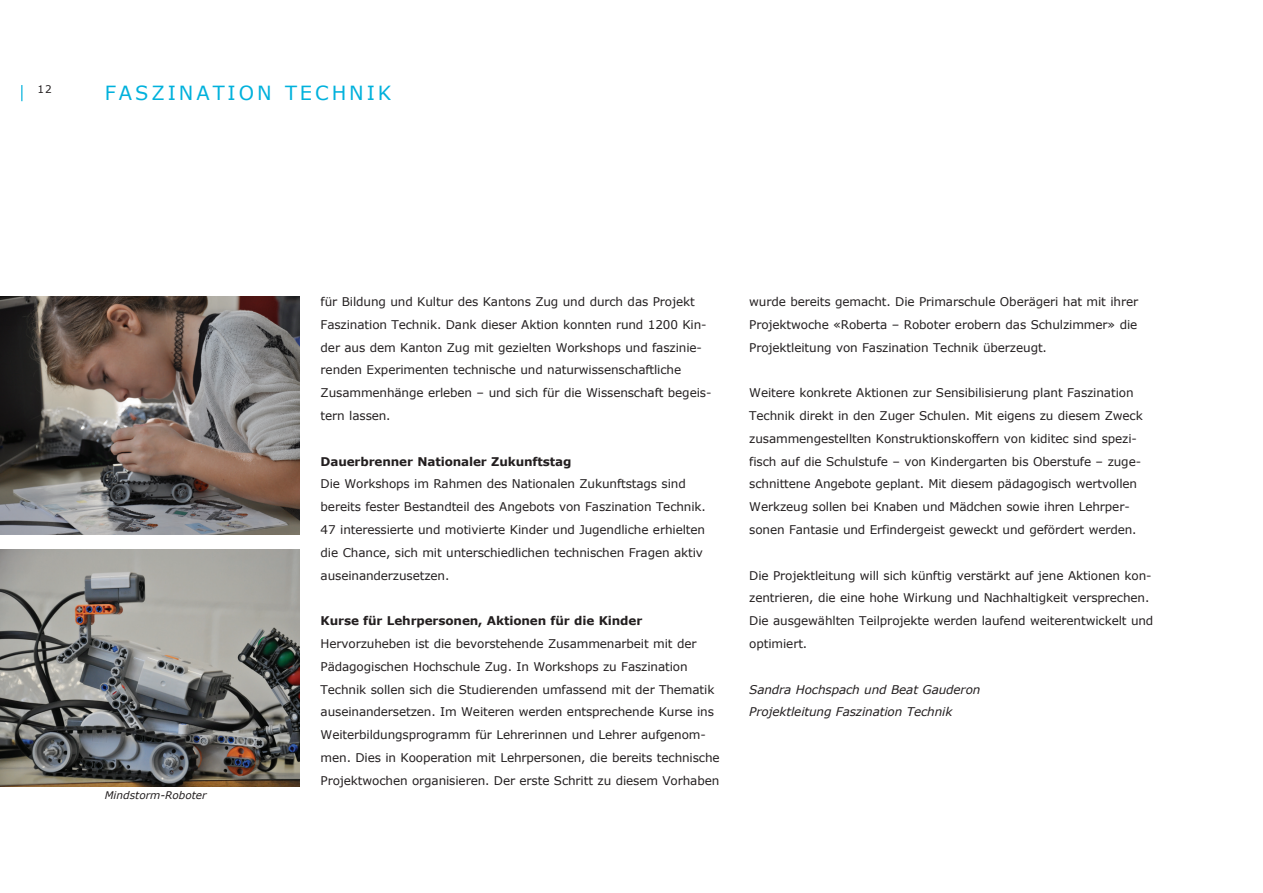
<style>
.page{position:relative;width:1263px;height:893px;background:#fff}
.page>*{position:absolute;margin:0;border:0;box-sizing:border-box;transform-origin:0 0}
.t1{font:19.5px "Verdana";letter-spacing:.15em;color:#00b1dc}
.t2{font:12px/22.8px "Verdana";letter-spacing:-.01em;color:#231f20}
.t3{font:700 12px "Verdana";letter-spacing:-.01em;color:#231f20}
.t4{font:italic 12px/22.8px "Verdana";letter-spacing:-.01em;color:#231f20}
.t5{font:italic 10.5px "Verdana";color:#231f20}
.t6{font:10.5px "Verdana";color:#231f20}
</style>
<div class="page">
<svg style="left:21px;top:85px;width:1px;height:16px"></svg>
<img style="left:0;top:297px;width:299px;height:237px">
<img style="left:0;top:549px;width:299px;height:237px">
<p class="t6" style="left:38px;top:83px;width:16px">12</p>
<h1 class="t1" style="left:105px;top:80px;width:286px">Faszination Technik</h1>
<p class="t5" style="left:105px;top:789px;width:103px">Mindstorm-Roboter</p>
<p class="t2" style="left:321px;top:290px;width:392px">für Bildung und Kultur des Kantons Zug und durch das Projekt Faszination Technik. Dank dieser Aktion konnten rund 1200 Kin&shy;der aus dem Kanton Zug mit gezielten Workshops und faszinie&shy;renden Experimenten technische und naturwissenschaftliche Zusammenhänge erleben – und sich für die Wissenschaft begeis&shy;tern lassen.</p>
<p class="t3" style="left:321px;top:454px;width:252px">Dauerbrenner Nationaler Zukunftstag</p>
<p class="t2" style="left:321px;top:472px;width:387px">Die Workshops im Rahmen des Nationalen Zukunftstags sind bereits fester Bestandteil des Angebots von Faszination Technik.<br>47 interessierte und motivierte Kinder und Jugendliche erhielten die Chance, sich mit unterschiedlichen technischen Fragen aktiv auseinanderzusetzen.</p>
<p class="t3" style="left:321px;top:613px;width:323px">Kurse für Lehrpersonen, Aktionen für die Kinder</p>
<p class="t2" style="left:321px;top:632px;width:401px">Hervorzuheben ist die bevorstehende Zusammenarbeit mit der Pädagogischen Hochschule Zug. In Workshops zu Faszination Technik sollen sich die Studierenden umfassend mit der Thematik auseinandersetzen. Im Weiteren werden entsprechende Kurse ins Weiterbildungsprogramm für Lehrerinnen und Lehrer aufgenom&shy;men. Dies in Kooperation mit Lehrpersonen, die bereits technische Projektwochen organisieren. Der erste Schritt zu diesem Vorhaben</p>
<p class="t2" style="left:749px;top:290px;width:390px;text-align:justify">wurde bereits gemacht. Die Primarschule Oberägeri hat mit ihrer Projektwoche «Roberta – Roboter erobern das Schulzimmer» die Projektleitung von Faszination Technik überzeugt.</p>
<p class="t2" style="left:749px;top:381px;width:395px">Weitere konkrete Aktionen zur Sensibilisierung plant Faszination Technik direkt in den Zuger Schulen. Mit eigens zu diesem Zweck zusammengestellten Konstruktionskoffern von kiditec sind spezi&shy;fisch auf die Schulstufe – von Kindergarten bis Oberstufe – zuge&shy;schnittene Angebote geplant. Mit diesem pädagogisch wertvollen Werkzeug sollen bei Knaben und Mädchen sowie ihren Lehrper&shy;sonen Fantasie und Erfindergeist geweckt und gefördert werden.</p>
<p class="t2" style="left:749px;top:563px;width:406px">Die Projektleitung will sich künftig verstärkt auf jene Aktionen kon&shy;zentrieren, die eine hohe Wirkung und Nachhaltigkeit versprechen.<br>Die ausgewählten Teilprojekte werden laufend weiterentwickelt und optimiert.</p>
<p class="t4" style="left:749px;top:677px;width:233px">Sandra Hochspach und Beat Gauderon<br>Projektleitung Faszination Technik</p>
</div>
